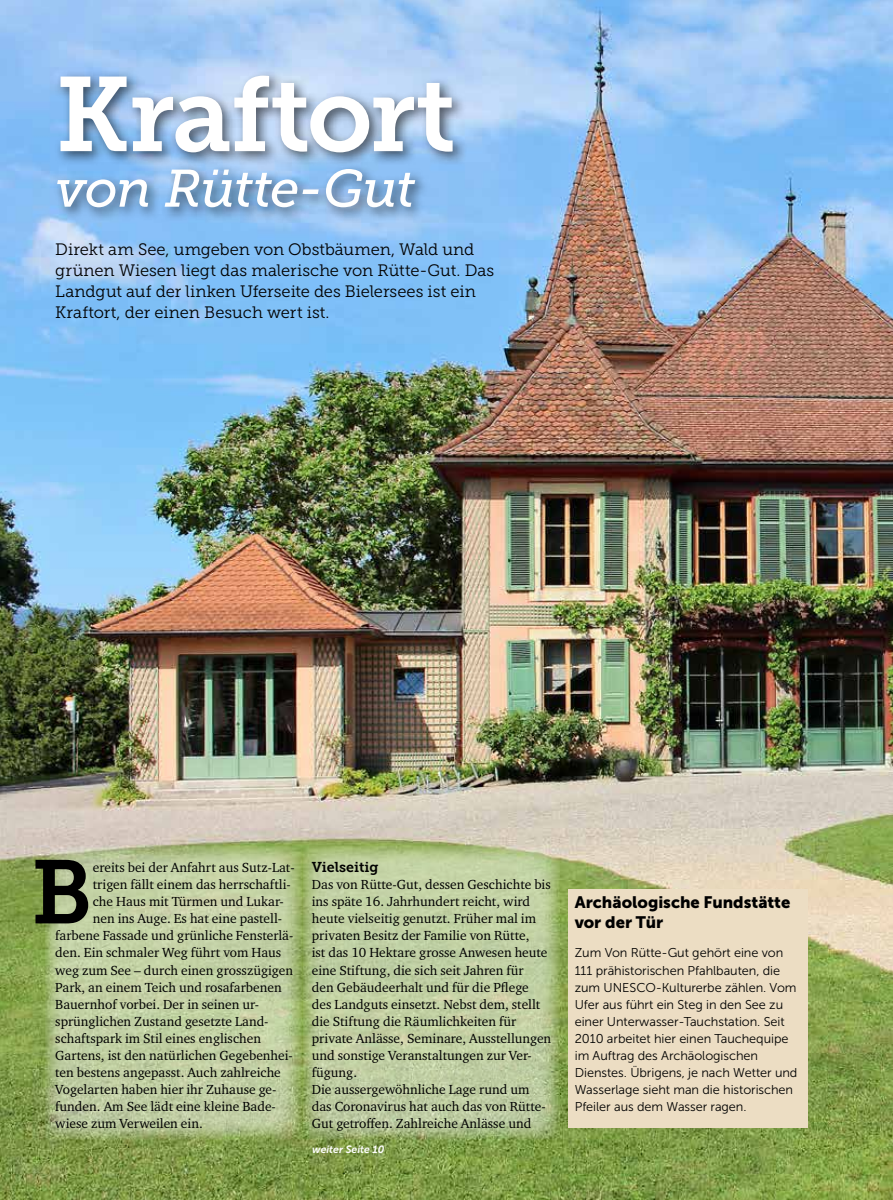
<style>
.page{position:relative;width:893px;height:1200px;background:#fff}
.page>*{position:absolute;margin:0;border:0;box-sizing:border-box;transform-origin:0 0}
.t1{font:105px "Museo Slab 700";letter-spacing:-.02em;color:#fff}
.t2{font:89.55px "Museo Slab 700";color:#000}
.t3{font:italic 52.5px "Museo Slab 500";letter-spacing:-.025em;color:#fff}
.t4{font:16.5px/21px "Museo Slab 300";color:#000}
.t5{font:16.5px/19.5px "Museo Sans 900";color:#000}
.t6{font:14.25px "Museo Slab 700";color:#000}
.t7{font:13.5px/17px "Charter ITC Pro";color:#000}
.t8{font:12.75px/17px "Museo Sans 300";letter-spacing:-.005em;color:#000}
.t9{font:italic 10.5px "Museo Sans 700";color:#fff}
</style>
<div class="page">
<img style="left:0;top:0;width:893px;height:1199px">
<svg style="left:303px;top:845px;width:257px;height:294px;background:#bccb9c"></svg>
<svg style="left:45px;top:845px;width:257px;height:294px;background:#bccb9c"></svg>
<div style="left:52px;top:70px;width:416px;height:152px;background:#000;opacity:.6"></div>
<div style="left:568px;top:889px;width:240px;height:238px;background:#ecddc3"></div>
<h1 class="t1" style="left:55px;top:55px;width:402px">Kraftort</h1>
<h3 class="t3" style="left:55px;top:159px;width:361px">von Rütte-Gut</h3>
<p class="t4" style="left:55px;top:239px;width:441px">Direkt am See, umgeben von Obstbäumen, Wald und grünen Wiesen liegt das malerische von Rütte-Gut. Das Landgut auf der linken Uferseite des Bielersees ist ein Kraftort, der einen Besuch wert ist.</p>
<h2 class="t2" style="left:31px;top:841px;width:63px">B</h2>
<p class="t7" style="left:93px;top:858px;width:204px">ereits bei der Anfahrt aus Sutz-Lat-</p>
<p class="t7" style="left:93px;top:875px;width:200px">trigen fällt einem das herrschaftli-</p>
<p class="t7" style="left:93px;top:892px;width:193px">che Haus mit Türmen und Lukar-</p>
<p class="t7" style="left:93px;top:909px;width:191px">nen ins Auge. Es hat eine pastell-</p>
<p class="t7" style="left:55px;top:926px;width:240px">farbene Fassade und grünliche Fensterlä-</p>
<p class="t7" style="left:55px;top:943px;width:228px">den. Ein schmaler Weg führt vom Haus</p>
<p class="t7" style="left:55px;top:960px;width:239px">weg zum See – durch einen grosszügigen</p>
<p class="t7" style="left:55px;top:977px;width:228px">Park, an einem Teich und rosafarbenen</p>
<p class="t7" style="left:55px;top:994px;width:205px">Bauernhof vorbei. Der in seinen ur-</p>
<p class="t7" style="left:55px;top:1011px;width:215px">sprünglichen Zustand gesetzte Land-</p>
<p class="t7" style="left:55px;top:1028px;width:207px">schaftspark im Stil eines englischen</p>
<p class="t7" style="left:55px;top:1045px;width:239px">Gartens, ist den natürlichen Gegebenhei-</p>
<p class="t7" style="left:55px;top:1062px;width:227px">ten bestens angepasst. Auch zahlreiche</p>
<p class="t7" style="left:55px;top:1080px;width:223px">Vogelarten haben hier ihr Zuhause ge-</p>
<p class="t7" style="left:55px;top:1097px;width:222px">funden. Am See lädt eine kleine Bade-</p>
<p class="t7" style="left:55px;top:1114px;width:149px">wiese zum Verweilen ein.</p>
<p class="t6" style="left:312px;top:859px;width:68px">Vielseitig</p>
<p class="t7" style="left:312px;top:875px;width:241px">Das von Rütte-Gut, dessen Geschichte bis ins späte 16. Jahrhundert reicht, wird heute vielseitig genutzt. Früher mal im privaten Besitz der Familie von Rütte,<br>ist das 10 Hektare grosse Anwesen heute eine Stiftung, die sich seit Jahren für<br>den Gebäudeerhalt und für die Pflege des Landguts einsetzt. Nebst dem, stellt die Stiftung die Räumlichkeiten für private Anlässe, Seminare, Ausstellungen und sonstige Veranstaltungen zur Ver&shy;fügung.<br>Die aussergewöhnliche Lage rund um das Coronavirus hat auch das von Rütte-Gut getroffen. Zahlreiche Anlässe und</p>
<p class="t9" style="left:312px;top:1142px;width:74px">weiter Seite 10</p>
<p class="t5" style="left:575px;top:892px;width:217px">Archäologische Fundstätte vor der Tür</p>
<p class="t8" style="left:575px;top:944px;width:224px">Zum Von Rütte-Gut gehört eine von 111 prähistorischen Pfahlbauten, die zum UNESCO-Kulturerbe zählen. Vom Ufer aus führt ein Steg in den See zu einer Unterwasser-Tauchstation. Seit 2010 arbeitet hier einen Tauchequipe im Auftrag des Archäologischen Dienstes. Übrigens, je nach Wetter und Wasserlage sieht man die historischen Pfeiler aus dem Wasser ragen.</p>
</div>
